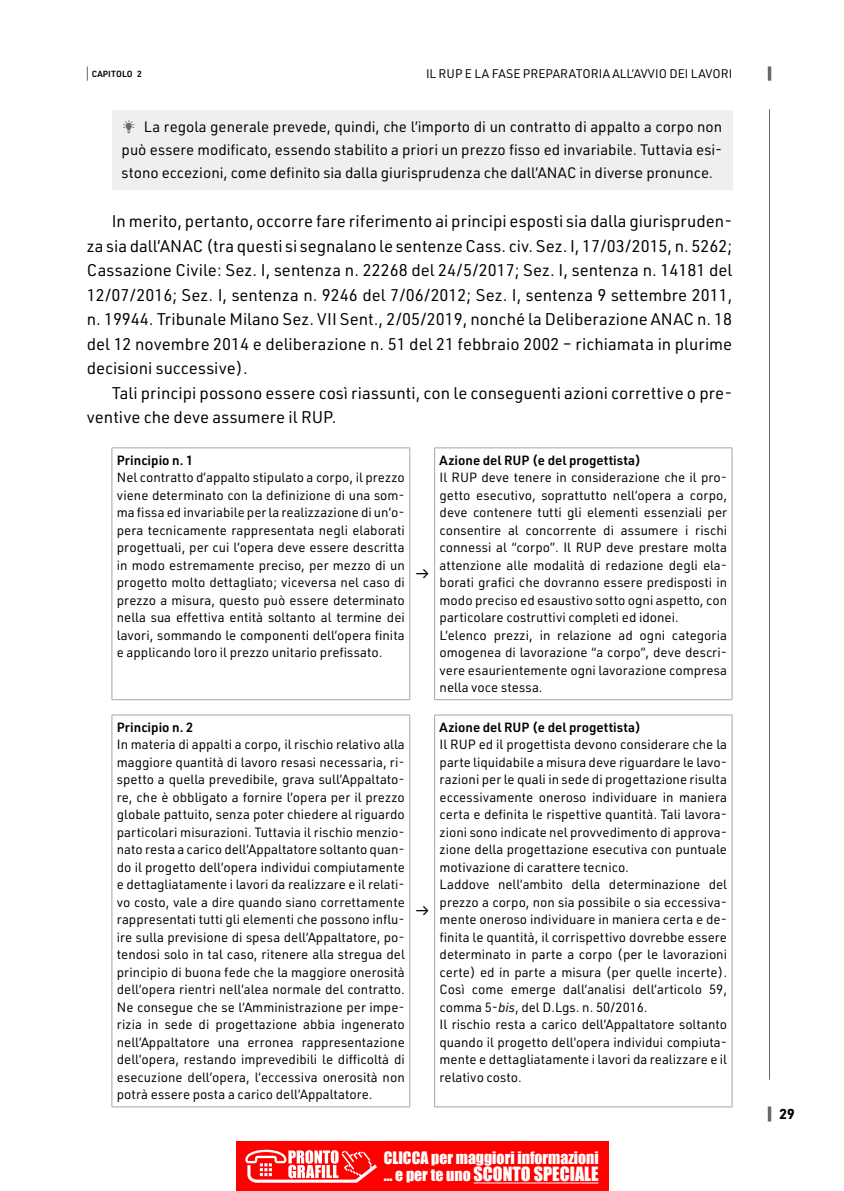
<style>
.page{position:relative;width:844px;height:1191px;background:#fff}
.page>*{position:absolute;margin:0;border:0;box-sizing:border-box;transform-origin:0 0}
.t1{font:18.03px "Impact";color:#fff}
.t2{font:17.5px "URWDIN";color:#000}
.t3{font:16.62px/24.5px "URWDIN";color:#000;text-align:justify}
.t4{font:15.75px "Impact";color:#fff}
.t5{font:14.88px/22.8px "URWDIN";color:#000;text-align:justify}
.t6{font:700 14px "URWDIN";color:#000}
.t7{font:13.12px/17.5px "URWDIN";color:#000;text-align:justify}
.t8{font:600 13.12px "URWDIN";color:#000}
.t9{font:12.25px "URWDIN";color:#000}
.t10{font:600 8.75px "URWDIN";letter-spacing:.015em;color:#000}
.s1{font-style:italic}
.s2{font-size:15.75px}
</style>
<div class="page">
<hr style="left:768px;top:109px;width:1px;height:970px;background:#686868">
<svg style="left:767px;top:1106px;width:4px;height:15px"></svg>
<svg style="left:767px;top:66px;width:4px;height:15px"></svg>
<svg style="left:87px;top:66px;width:1px;height:15px"></svg>
<div style="left:112px;top:110px;width:620px;height:79px;background:#efefef"></div>
<hr style="left:112px;top:447px;width:298px;height:1px;background:#a6a6a6">
<hr style="left:112px;top:448px;width:1px;height:251px;background:#a6a6a6">
<hr style="left:409px;top:448px;width:1px;height:251px;background:#a6a6a6">
<hr style="left:434px;top:447px;width:298px;height:1px;background:#a6a6a6">
<hr style="left:434px;top:448px;width:1px;height:251px;background:#a6a6a6">
<hr style="left:731px;top:448px;width:1px;height:251px;background:#a6a6a6">
<hr style="left:112px;top:699px;width:298px;height:1px;background:#a6a6a6">
<hr style="left:434px;top:699px;width:298px;height:1px;background:#a6a6a6">
<hr style="left:112px;top:714px;width:298px;height:1px;background:#a6a6a6">
<hr style="left:112px;top:715px;width:1px;height:391px;background:#a6a6a6">
<hr style="left:409px;top:715px;width:1px;height:391px;background:#a6a6a6">
<hr style="left:434px;top:714px;width:298px;height:1px;background:#a6a6a6">
<hr style="left:434px;top:715px;width:1px;height:391px;background:#a6a6a6">
<hr style="left:731px;top:715px;width:1px;height:391px;background:#a6a6a6">
<hr style="left:112px;top:1106px;width:298px;height:1px;background:#a6a6a6">
<hr style="left:434px;top:1106px;width:298px;height:1px;background:#a6a6a6">
<div style="left:236px;top:1141px;width:372px;height:50px;background:#f00"></div>
<hr style="left:473px;top:1182px;width:125px;height:1px;background:#fff">
<svg style="left:245px;top:1149px;width:132px;height:34px"></svg>
<p class="t10" style="left:92px;top:68px;width:51px">CAPITOLO 2</p>
<p class="t9" style="left:426px;top:65px;width:307px">IL RUP E LA FASE PREPARATORIA ALL’AVVIO DEI LAVORI</p>
<p class="t5" style="left:122px;top:115px;width:602px;text-indent:22px">La regola generale prevede, quindi, che l’importo di un contratto di appalto a corpo non può essere modificato, essendo stabilito a priori un prezzo fisso ed invariabile. Tuttavia esi&shy;stono eccezioni, come definito sia dalla giurisprudenza che dall’ANAC in diverse pronunce.</p>
<p class="t3" style="left:87px;top:208px;width:646px;text-indent:25px">In merito, pertanto, occorre fare riferimento ai principi esposti sia dalla giurispruden&shy;za sia dall’ANAC (tra questi si segnalano le sentenze Cass. civ. Sez. I, 17/03/2015, n. 5262; Cassazione Civile: Sez. I, sentenza n. 22268 del 24/5/2017; Sez. I, sentenza n. 14181 del 12/07/2016; Sez. I, sentenza n. 9246 del 7/06/2012; Sez. I, sentenza 9 settembre 2011, n. 19944. Tribunale Milano Sez. VII Sent., 2/05/2019, nonché la Deliberazione ANAC n. 18 del 12 novembre 2014 e deliberazione n. 51 del 21 febbraio 2002 – richiamata in plurime decisioni successive).</p>
<p class="t3" style="left:87px;top:380px;width:646px;text-indent:25px">Tali principi possono essere così riassunti, con le conseguenti azioni correttive o pre&shy;ventive che deve assumere il RUP.</p>
<p class="t8" style="left:117px;top:451px;width:78px">Principio n. 1</p>
<p class="t7" style="left:117px;top:468px;width:289px">Nel contratto d’appalto stipulato a corpo, il prezzo viene determinato con la definizione di una som&shy;ma fissa ed invariabile per la realizzazione di un’o&shy;pera tecnicamente rappresentata negli elaborati progettuali, per cui l’opera deve essere descritta in modo estremamente preciso, per mezzo di un progetto molto dettagliato; viceversa nel caso di prezzo a misura, questo può essere determinato nella sua effettiva entità soltanto al termine dei lavori, sommando le componenti dell’opera finita e applicando loro il prezzo unitario prefissato.</p>
<p class="t8" style="left:439px;top:451px;width:203px">Azione del RUP (e del progettista)</p>
<p class="t7" style="left:439px;top:468px;width:289px;text-align:left">Il RUP deve tenere in considerazione che il pro&shy;getto esecutivo, soprattutto nell’opera a corpo, deve contenere tutti gli elementi essenziali per consentire al concorrente di assumere i rischi connessi al “corpo”. Il RUP deve prestare molta attenzione alle modalità di redazione degli ela&shy;borati grafici che dovranno essere predisposti in modo preciso ed esaustivo sotto ogni aspetto, con particolare costruttivi completi ed idonei.<br>L’elenco prezzi, in relazione ad ogni categoria omogenea di lavorazione “a corpo”, deve descri&shy;vere esaurientemente ogni lavorazione compresa nella voce stessa.</p>
<h2 class="t2" style="left:415px;top:562px;width:15px">→</h2>
<p class="t8" style="left:117px;top:718px;width:78px">Principio n. 2</p>
<p class="t7" style="left:117px;top:735px;width:289px">In materia di appalti a corpo, il rischio relativo alla maggiore quantità di lavoro resasi necessaria, ri&shy;spetto a quella prevedibile, grava sull’Appaltato&shy;re, che è obbligato a fornire l’opera per il prezzo globale pattuito, senza poter chiedere al riguardo particolari misurazioni. Tuttavia il rischio menzio&shy;nato resta a carico dell’Appaltatore soltanto quan&shy;do il progetto dell’opera individui compiutamente e dettagliatamente i lavori da realizzare e il relati&shy;vo costo, vale a dire quando siano correttamente rappresentati tutti gli elementi che possono influ&shy;ire sulla previsione di spesa dell’Appaltatore, po&shy;tendosi solo in tal caso, ritenere alla stregua del principio di buona fede che la maggiore onerosità dell’opera rientri nell’alea normale del contratto.<br>Ne consegue che se l’Amministrazione per impe&shy;rizia in sede di progettazione abbia ingenerato nell’Appaltatore una erronea rappresentazione dell’opera, restando imprevedibili le difficoltà di esecuzione dell’opera, l’eccessiva onerosità non potrà essere posta a carico dell’Appaltatore.</p>
<h2 class="t2" style="left:415px;top:899px;width:15px">→</h2>
<p class="t8" style="left:439px;top:718px;width:203px">Azione del RUP (e del progettista)</p>
<p class="t7" style="left:439px;top:735px;width:289px;text-align:left">Il RUP ed il progettista devono considerare che la parte liquidabile a misura deve riguardare le lavo&shy;razioni per le quali in sede di progettazione risulta eccessivamente oneroso individuare in maniera certa e definita le rispettive quantità. Tali lavora&shy;zioni sono indicate nel provvedimento di approva&shy;zione della progettazione esecutiva con puntuale motivazione di carattere tecnico.<br>Laddove nell’ambito della determinazione del prezzo a corpo, non sia possibile o sia eccessiva&shy;mente oneroso individuare in maniera certa e de&shy;finita le quantità, il corrispettivo dovrebbe essere determinato in parte a corpo (per le lavorazioni certe) ed in parte a misura (per quelle incerte).<br>Così come emerge dall’analisi dell’articolo 59, comma 5-<span class="s1">bis</span>, del D.Lgs. n. 50/2016.<br>Il rischio resta a carico dell’Appaltatore soltanto quando il progetto dell’opera individui compiuta&shy;mente e dettagliatamente i lavori da realizzare e il relativo costo.</p>
<p class="t4" style="left:383px;top:1145px;width:216px">CLICCA per maggiori informazioni</p>
<h1 class="t1" style="left:383px;top:1160px;width:216px"><span class="s2">… e per te uno</span> SCONTO SPECIALE</h1>
<p class="t6" style="left:779px;top:1104px;width:17px">29</p>
</div>
